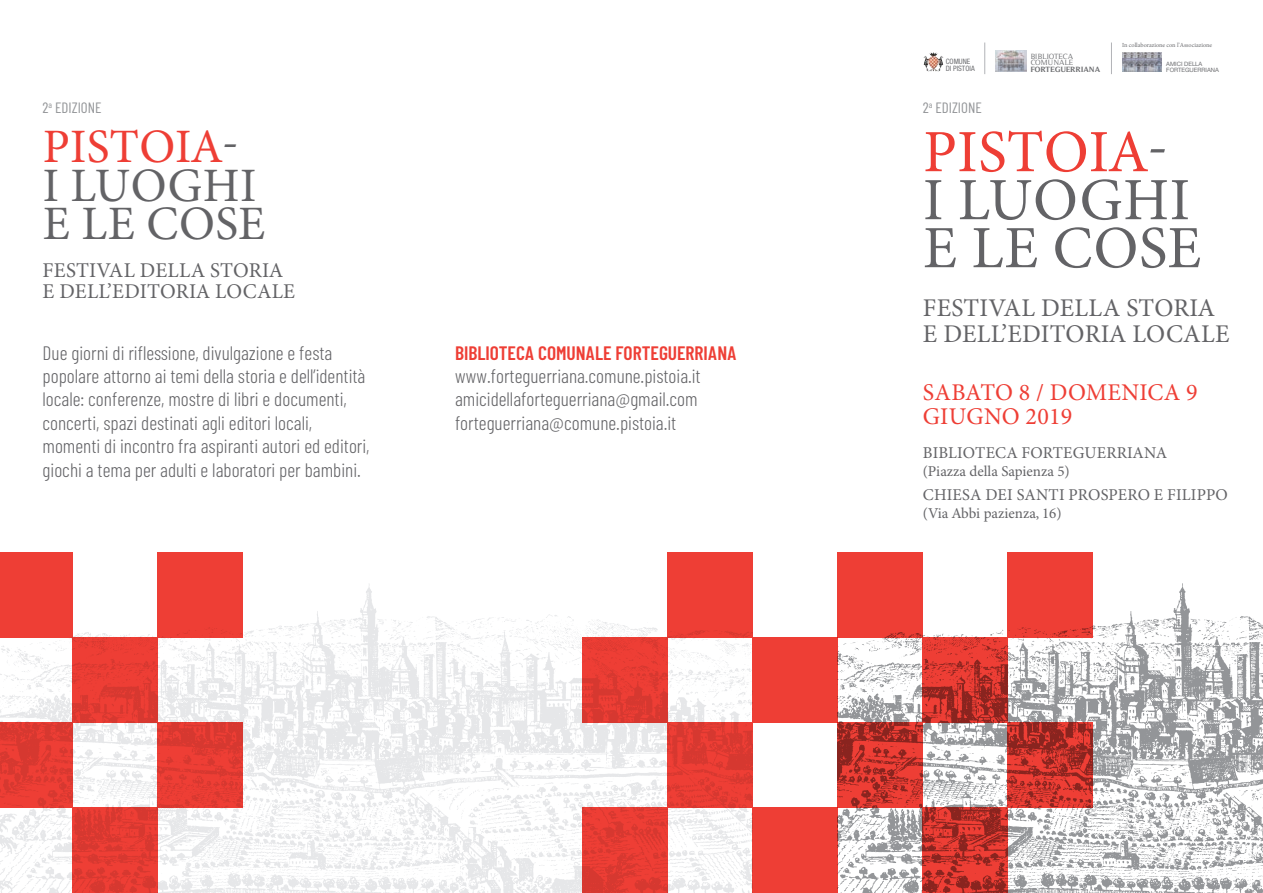
<style>
.page{position:relative;width:1263px;height:893px;background:#fff}
.page>*{position:absolute;margin:0;border:0;box-sizing:border-box;transform-origin:0 0}
.t1{font:60px/48px "Minion Pro";letter-spacing:.01em;color:#636366}
.t2{font:48px/38.4px "Minion Pro";letter-spacing:.01em;color:#636366}
.t3{font:25.5px/25.5px "Minion Pro";letter-spacing:.01em;color:#636366}
.t4{font:24px/24px "Minion Pro";letter-spacing:.01em;color:#ee3e35}
.t5{font:21px/21px "Minion Pro";letter-spacing:.01em;color:#636366}
.t6{font:300 19.5px/23.4px "Barlow Condensed";color:#636366}
.t7{font:600 19.5px "Barlow Condensed";color:#ee3e35}
.t8{font:16.5px "Minion Pro";letter-spacing:.01em;color:#636366}
.t9{font:15px "Minion Pro";color:#636366}
.t10{font:15px "Barlow Condensed";color:#939598}
.t11{font:7.65px/6.6px "Timeless";color:#6c6d70}
.t12{font:700 7.65px "Timeless";color:#6c6d70}
.t13{font:condensed 7.35px/7.4px "Helvetica Neue LT Std";color:#6c6d70}
.t14{font:6.15px "Minion Pro";color:#6c6d70}
.t15{font:5.85px/5.8px "Helvetica Neue";color:#6c6d70}
.s1{color:#ee3e35}
</style>
<div class="page">
<img style="left:0;top:553px;width:753px;height:340px">
<img style="left:838px;top:553px;width:425px;height:340px">
<div style="left:1008px;top:553px;width:85px;height:85px;background:#ee3e35"></div>
<svg style="left:1008px;top:723px;width:85px;height:85px"></svg>
<svg style="left:838px;top:723px;width:85px;height:85px"></svg>
<div style="left:838px;top:553px;width:85px;height:85px;background:#ee3e35"></div>
<hr style="left:838px;top:892px;width:85px;height:1px;background:#ee3e35">
<svg style="left:923px;top:638px;width:85px;height:85px"></svg>
<hr style="left:1008px;top:892px;width:85px;height:1px;background:#ee3e35">
<svg style="left:923px;top:808px;width:85px;height:85px"></svg>
<div style="left:157px;top:553px;width:85px;height:85px;background:#ee3e35"></div>
<svg style="left:157px;top:723px;width:85px;height:85px;fill:#e73c33"></svg>
<div style="left:0;top:723px;width:72px;height:85px;background:linear-gradient(to right,#e23b32,#e43b33)"></div>
<div style="left:0;top:553px;width:72px;height:85px;background:#ee3e35"></div>
<hr style="left:0;top:892px;width:72px;height:1px;background:#ee3e35">
<svg style="left:72px;top:638px;width:85px;height:85px;fill:#ec3d34"></svg>
<hr style="left:157px;top:892px;width:85px;height:1px;background:#ee3e35">
<div style="left:72px;top:808px;width:85px;height:85px;background:linear-gradient(to right,#e13b32,#e43b33)"></div>
<img style="left:995px;top:50px;width:31px;height:22px">
<img style="left:1122px;top:53px;width:40px;height:19px">
<img style="left:923px;top:52px;width:20px;height:19px">
<hr style="left:984px;top:43px;width:1px;height:31px;background:#b2b3b7">
<hr style="left:1111px;top:43px;width:1px;height:31px;background:#b2b3b7">
<div style="left:753px;top:638px;width:85px;height:85px;background:#ee3e35"></div>
<svg style="left:583px;top:638px;width:85px;height:85px;fill:#e93c33"></svg>
<svg style="left:583px;top:808px;width:85px;height:85px;fill:#e83c33"></svg>
<div style="left:668px;top:553px;width:85px;height:85px;background:#ee3e35"></div>
<div style="left:753px;top:808px;width:85px;height:85px;background:#ee3e35"></div>
<div style="left:668px;top:723px;width:85px;height:85px;background:linear-gradient(to right,#e43b33,#e13b32)"></div>
<p class="t10" style="left:43px;top:98px;width:61px">2<sup>a</sup> EDIZIONE</p>
<h2 class="t2" style="left:43px;top:130px;width:224px"><span class="s1">PISTOIA</span>-<br>I LUOGHI<br>E LE COSE</h2>
<p class="t5" style="left:43px;top:260px;width:254px">FESTIVAL DELLA STORIA<br>E DELL’EDITORIA LOCALE</p>
<p class="t6" style="left:43px;top:340px;width:329px">Due giorni di riflessione, divulgazione e festa popolare attorno ai temi della storia e dell’identità locale: conferenze, mostre di libri e documenti, concerti, spazi destinati agli editori locali, momenti di incontro fra aspiranti autori ed editori, giochi a tema per adulti e laboratori per bambini.</p>
<p class="t7" style="left:455px;top:341px;width:283px">BIBLIOTECA COMUNALE FORTEGUERRIANA</p>
<p class="t6" style="left:455px;top:364px;width:247px">www.forteguerriana.comune.pistoia.it amicidellaforteguerriana@gmail.com forteguerriana@comune.pistoia.it</p>
<p class="t13" style="left:946px;top:57px;width:31px">COMUNE<br>DI PISTOIA</p>
<p class="t10" style="left:923px;top:98px;width:61px">2<sup>a</sup> EDIZIONE</p>
<p class="t14" style="left:1122px;top:41px;width:92px">In collaborazione con l’Associazione</p>
<p class="t11" style="left:1031px;top:53px;width:44px">BIBLIOTECA<br>COMUNALE</p>
<p class="t12" style="left:1031px;top:65px;width:71px">FORTEGUERRIANA</p>
<p class="t15" style="left:1166px;top:61px;width:54px">AMICI DELLA<br>FORTEGUERRIANA</p>
<h1 class="t1" style="left:923px;top:130px;width:280px"><span class="s1">PISTOIA</span>-<br>I LUOGHI<br>E LE COSE</h1>
<h3 class="t3" style="left:923px;top:296px;width:308px">FESTIVAL DELLA STORIA<br>E DELL’EDITORIA LOCALE</h3>
<p class="t4" style="left:923px;top:381px;width:276px">SABATO 8 / DOMENICA 9<br>GIUGNO 2019</p>
<p class="t8" style="left:923px;top:443px;width:246px">BIBLIOTECA FORTEGUERRIANA</p>
<p class="t9" style="left:923px;top:463px;width:149px">(Piazza della Sapienza 5)</p>
<p class="t8" style="left:923px;top:485px;width:307px">CHIESA DEI SANTI PROSPERO E FILIPPO</p>
<p class="t9" style="left:923px;top:505px;width:140px">(Via Abbi pazienza, 16)</p>
</div>
